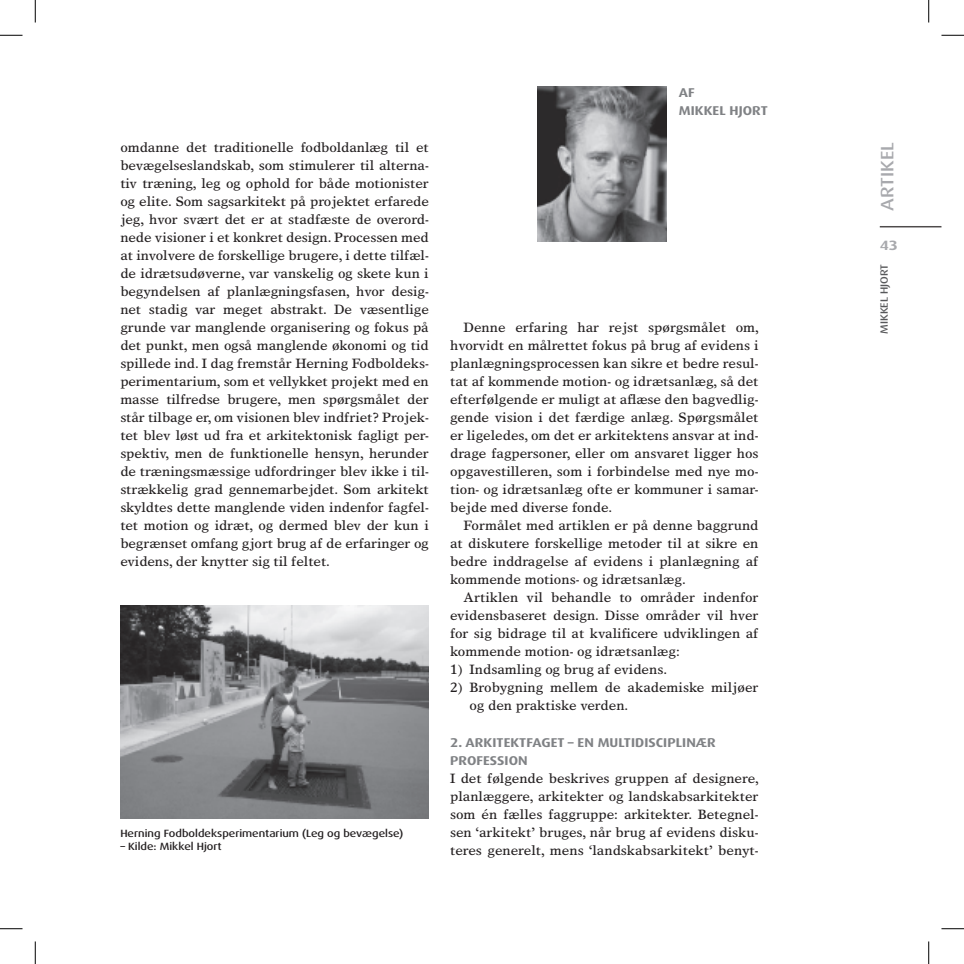
<style>
.page{position:relative;width:964px;height:964px;background:#fff}
.page>*{position:absolute;margin:0;border:0;box-sizing:border-box;transform-origin:0 0}
.t1{font:500 18px "Dax Wide";color:#a8a9ad}
.t2{font:13.5px/18px "Times Europa";color:#231f20;text-align:justify}
.t3{font:700 13.5px "Dax Wide";color:#a8a9ad;scale:1.05 1}
.t4{font:700 12.75px/18px "Dax Wide";letter-spacing:.005em;color:#808285}
.t5{font:500 10.5px "Dax Wide";color:#231f20}
.t6{font:500 10.5px "Dax Wide";color:#57585a}
</style>
<div class="page">
<hr style="left:879px;top:226px;width:62px;height:1px;background:#231f20">
<img style="left:537px;top:86px;width:129px;height:155px">
<img style="left:120px;top:605px;width:309px;height:213px">
<svg style="left:0;top:35px;width:22px;height:1px"></svg>
<svg style="left:941px;top:35px;width:22px;height:1px"></svg>
<svg style="left:0;top:928px;width:22px;height:1px"></svg>
<svg style="left:941px;top:928px;width:22px;height:1px"></svg>
<svg style="left:35px;top:0;width:1px;height:22px"></svg>
<svg style="left:35px;top:941px;width:1px;height:22px"></svg>
<svg style="left:928px;top:0;width:1px;height:22px"></svg>
<svg style="left:928px;top:941px;width:1px;height:22px"></svg>
<p class="t2" style="left:120px;top:138px;width:310px">omdanne det traditionelle fodboldanlæg til et bevægelseslandskab, som stimulerer til alterna&shy;tiv træning, leg og ophold for både motionister og elite. Som sagsarkitekt på projektet erfarede jeg, hvor svært det er at stadfæste de overord&shy;nede visioner i et konkret design. Processen med at involvere de forskellige brugere, i dette tilfæl&shy;de idrætsudøverne, var vanskelig og skete kun i begyndelsen af planlægningsfasen, hvor desig&shy;net stadig var meget abstrakt. De væsentlige grunde var manglende organisering og fokus på det punkt, men også manglende økonomi og tid spillede ind. I dag fremstår Herning Fodboldeks&shy;perimentarium, som et vellykket projekt med en masse tilfredse brugere, men spørgsmålet der står tilbage er, om visionen blev indfriet? Projek&shy;tet blev løst ud fra et arkitektonisk fagligt per&shy;spektiv, men de funktionelle hensyn, herunder de træningsmæssige udfordringer blev ikke i til&shy;strækkelig grad gennemarbejdet. Som arkitekt skyldtes dette manglende viden indenfor fagfel&shy;tet motion og idræt, og dermed blev der kun i begrænset omfang gjort brug af de erfaringer og evidens, der knytter sig til feltet.</p>
<p class="t5" style="left:120px;top:826px;width:284px">Herning Fodboldeksperimentarium (Leg og bevægelse)</p>
<p class="t5" style="left:120px;top:839px;width:103px">– Kilde: Mikkel Hjort</p>
<p class="t4" style="left:678px;top:83px;width:90px">AF<br>MIKKEL HJORT</p>
<p class="t2" style="left:450px;top:318px;width:310px;text-indent:14px">Denne erfaring har rejst spørgsmålet om, hvorvidt en målrettet fokus på brug af evidens i planlægningsprocessen kan sikre et bedre resul&shy;tat af kommende motion- og idrætsanlæg, så det efterfølgende er muligt at aflæse den bagvedlig&shy;gende vision i det færdige anlæg. Spørgsmålet er ligeledes, om det er arkitektens ansvar at ind&shy;drage fagpersoner, eller om ansvaret ligger hos opgavestilleren, som i forbindelse med nye mo&shy;tion- og idrætsanlæg ofte er kommuner i samar&shy;bejde med diverse fonde.</p>
<p class="t2" style="left:450px;top:516px;width:310px;text-indent:14px">Formålet med artiklen er på denne baggrund at diskutere forskellige metoder til at sikre en bedre inddragelse af evidens i planlægning af kommende motions- og idrætsanlæg.</p>
<p class="t2" style="left:450px;top:588px;width:310px;text-indent:14px">Artiklen vil behandle to områder indenfor evidensbaseret design. Disse områder vil hver for sig bidrage til at kvalificere udviklingen af kommende motion- og idrætsanlæg:</p>
<p class="t2" style="left:450px;top:660px;width:218px">1) Indsamling og brug af evidens.</p>
<p class="t2" style="left:469px;top:678px;width:290px;text-indent:-20px">2) Brobygning mellem de akademiske miljøer og den praktiske verden.</p>
<p class="t4" style="left:450px;top:733px;width:267px">2. ARKITEKTFAGET – EN MULTIDISCIPLINÆR<br>PROFESSION</p>
<p class="t2" style="left:450px;top:768px;width:310px">I det følgende beskrives gruppen af designere, planlæggere, arkitekter og landskabsarkitekter som én fælles faggruppe: arkitekter. Betegnel&shy;sen ‘arkitekt’ bruges, når brug af evidens disku&shy;teres generelt, mens ‘landskabsarkitekt’ benyt-</p>
<h1 class="t1" style="left:875px;top:211px;width:70px;rotate:-90deg">ARTIKEL</h1>
<p class="t3" style="left:879px;top:236px;width:19px">43</p>
<p class="t6" style="left:877px;top:334px;width:71px;rotate:-90deg">MIKKEL HJORT</p>
</div>
